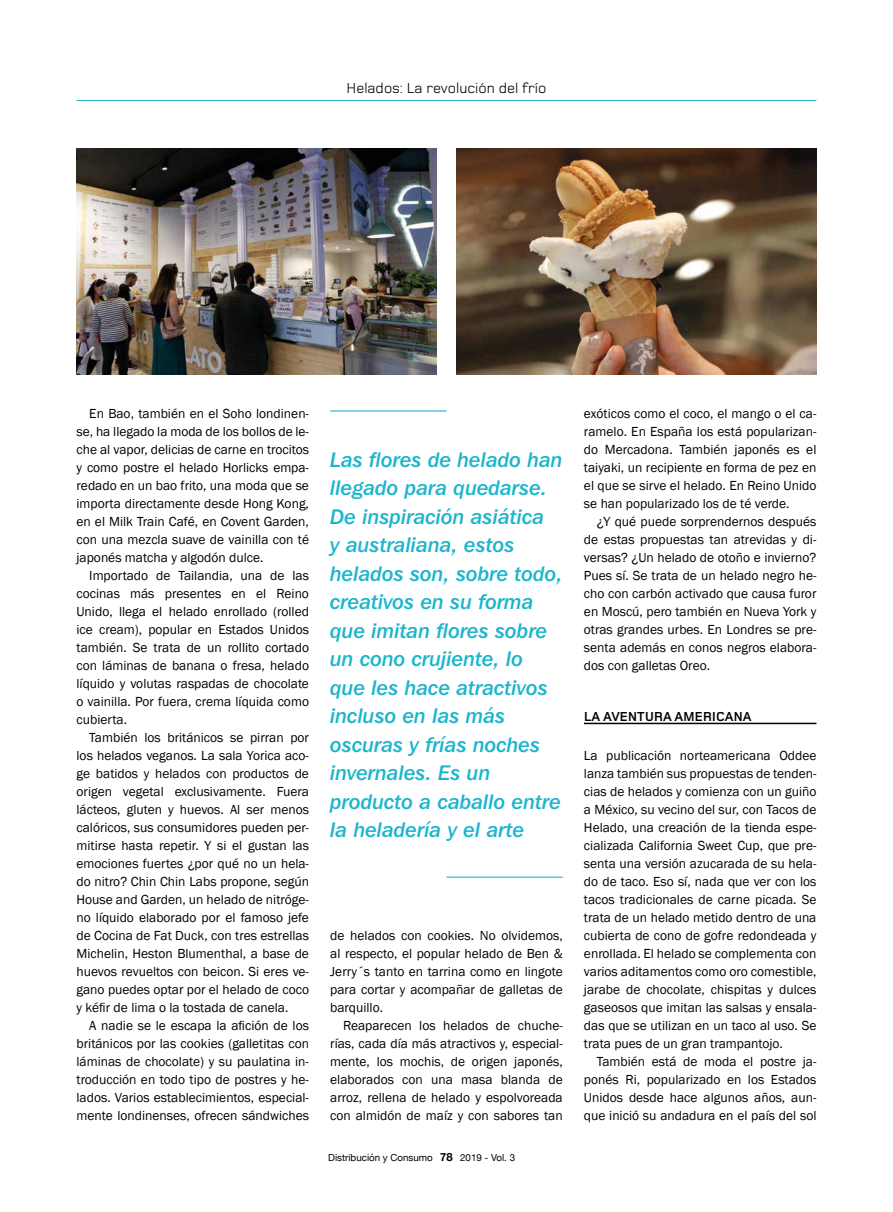
<style>
.page{position:relative;width:893px;height:1212px;background:#fff}
.page>*{position:absolute;margin:0;border:0;box-sizing:border-box;transform-origin:0 0}
.t1{font:21px/28.5px "Franklin Gothic IT Cby BT Med Ital";color:#1cb5cd}
.t2{font:15px "Foundry Monoline";color:#000}
.t3{font:13.5px/18px "Franklin Gothic";color:#000;text-align:justify}
.t4{font:700 13.5px "Foundry Monoline";letter-spacing:.015em;color:#000}
.t5{font:9.75px "Helvetica Neue";color:#000}
.s1{font-weight:700;font-size:11.25px}
</style>
<div class="page">
<hr style="left:584px;top:723px;width:232px;height:1px;background:#000">
<img style="left:77px;top:148px;width:359px;height:226px">
<img style="left:457px;top:148px;width:359px;height:226px">
<hr style="left:330px;top:410px;width:116px;height:2px;background:#1cb5cd">
<hr style="left:446px;top:876px;width:117px;height:2px;background:#1cb5cd">
<hr style="left:77px;top:100px;width:739px;height:1px;background:#1cb5cd">
<p class="t2" style="left:347px;top:79px;width:201px">Helados: La revolución del frío</p>
<p class="t3" style="left:77px;top:405px;width:234px;text-indent:13px">En Bao, también en el Soho londinen&shy;se, ha llegado la moda de los bollos de le&shy;che al vapor, delicias de carne en trocitos y como postre el helado Horlicks empa&shy;redado en un bao frito, una moda que se importa directamente desde Hong Kong, en el Milk Train Café, en Covent Garden, con una mezcla suave de vainilla con té japonés matcha y algodón dulce.</p>
<p class="t3" style="left:77px;top:567px;width:234px;text-indent:13px">Importado de Tailandia, una de las cocinas más presentes en el Reino Unido, llega el helado enrollado (rolled ice cream), popular en Estados Unidos también. Se trata de un rollito cortado con láminas de banana o fresa, helado líquido y volutas raspadas de chocolate o vainilla. Por fuera, crema líquida como cubierta.</p>
<p class="t3" style="left:77px;top:729px;width:234px;text-indent:13px">También los británicos se pirran por los helados veganos. La sala Yorica aco&shy;ge batidos y helados con productos de origen vegetal exclusivamente. Fuera lácteos, gluten y huevos. Al ser menos calóricos, sus consumidores pueden per&shy;mitirse hasta repetir. Y si el gustan las emociones fuertes ¿por qué no un hela&shy;do nitro? Chin Chin Labs propone, según House and Garden, un helado de nitróge&shy;no líquido elaborado por el famoso jefe de Cocina de Fat Duck, con tres estrellas Michelin, Heston Blumenthal, a base de huevos revueltos con beicon. Si eres ve&shy;gano puedes optar por el helado de coco y kéfir de lima o la tostada de canela.</p>
<p class="t3" style="left:77px;top:1017px;width:234px;text-indent:13px">A nadie se le escapa la afición de los británicos por las cookies (galletitas con láminas de chocolate) y su paulatina in&shy;troducción en todo tipo de postres y he&shy;lados. Varios establecimientos, especial&shy;mente londinenses, ofrecen sándwiches</p>
<p class="t1" style="left:330px;top:445px;width:234px">Las flores de helado han llegado para quedarse.<br>De inspiración asiática<br>y australiana, estos helados son, sobre todo, creativos en su forma que imitan flores sobre un cono crujiente, lo que les hace atractivos incluso en las más oscuras y frías noches invernales. Es un producto a caballo entre la heladería y el arte</p>
<p class="t3" style="left:330px;top:927px;width:234px">de helados con cookies. No olvidemos, al respecto, el popular helado de Ben &amp; Jerry´s tanto en tarrina como en lingote para cortar y acompañar de galletas de barquillo.</p>
<p class="t3" style="left:330px;top:1017px;width:234px;text-indent:13px">Reaparecen los helados de chuche&shy;rías, cada día más atractivos y, especial&shy;mente, los mochis, de origen japonés, elaborados con una masa blanda de arroz, rellena de helado y espolvoreada con almidón de maíz y con sabores tan</p>
<p class="t5" style="left:328px;top:1150px;width:188px">Distribución y Consumo <span class="s1">78</span> 2019 - Vol. 3</p>
<p class="t3" style="left:584px;top:405px;width:234px">exóticos como el coco, el mango o el ca&shy;ramelo. En España los está popularizan&shy;do Mercadona. También japonés es el taiyaki, un recipiente en forma de pez en el que se sirve el helado. En Reino Unido se han popularizado los de té verde.</p>
<p class="t3" style="left:584px;top:513px;width:234px;text-indent:13px">¿Y qué puede sorprendernos después de estas propuestas tan atrevidas y di&shy;versas? ¿Un helado de otoño e invierno?<br>Pues sí. Se trata de un helado negro he&shy;cho con carbón activado que causa furor en Moscú, pero también en Nueva York y otras grandes urbes. En Londres se pre&shy;senta además en conos negros elabora&shy;dos con galletas Oreo.</p>
<p class="t4" style="left:584px;top:708px;width:169px">LA AVENTURA AMERICANA</p>
<p class="t3" style="left:584px;top:747px;width:234px">La publicación norteamericana Oddee lanza también sus propuestas de tenden&shy;cias de helados y comienza con un guiño a México, su vecino del sur, con Tacos de Helado, una creación de la tienda espe&shy;cializada California Sweet Cup, que pre&shy;senta una versión azucarada de su hela&shy;do de taco. Eso sí, nada que ver con los tacos tradicionales de carne picada. Se trata de un helado metido dentro de una cubierta de cono de gofre redondeada y enrollada. El helado se complementa con varios aditamentos como oro comestible, jarabe de chocolate, chispitas y dulces gaseosos que imitan las salsas y ensala&shy;das que se utilizan en un taco al uso. Se trata pues de un gran trampantojo.</p>
<p class="t3" style="left:584px;top:1053px;width:234px;text-indent:13px">También está de moda el postre ja&shy;ponés Ri, popularizado en los Estados Unidos desde hace algunos años, aun&shy;que inició su andadura en el país del sol</p>
</div>
